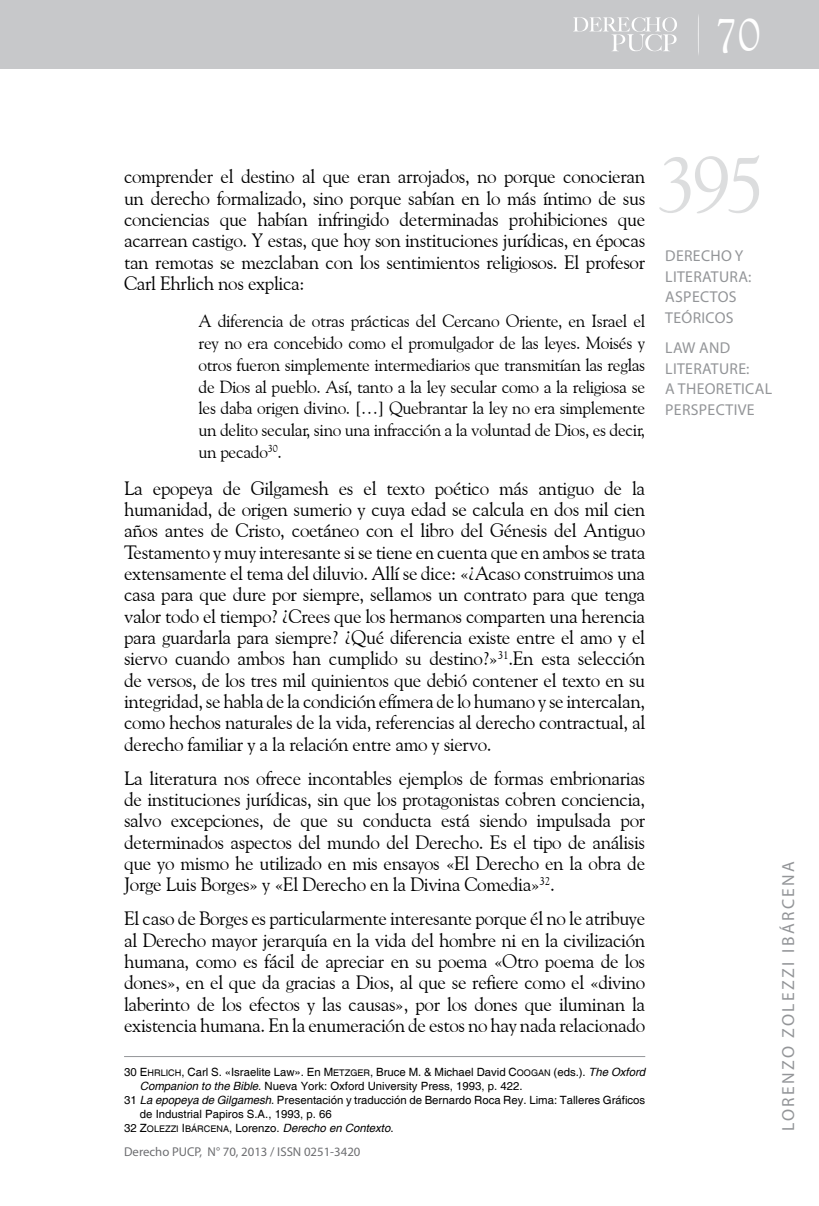
<style>
.page{position:relative;width:819px;height:1206px;background:#fff}
.page>*{position:absolute;margin:0;border:0;box-sizing:border-box;transform-origin:0 0}
.t1{font:78.75px "Goudy Old Style BT";color:#dcddde}
.t2{font:46.38px "Goudy Old Style BT";color:#fff}
.t3{font:19.25px/21.3px "Goudy Old Style BT";letter-spacing:-.02em;color:#000;text-align:justify}
.t4{font:17.5px/21.9px "Goudy Old Style BT";letter-spacing:-.02em;color:#000;text-align:justify}
.t5{font:17.5px "Myriad Pro";letter-spacing:.14em;color:#939598}
.t6{font:15.75px/20.7px "Myriad Pro";letter-spacing:.02em;color:#939598}
.t7{font:12.78px "Myriad Pro";color:#6d6e71}
.t8{font:11.38px "Helvetica";color:#000}
.t9{font:italic 11.38px "Helvetica";color:#000}
.s1{font-family:"Helvetica SC800"}
.s2{font-family:"Helvetica SC800";font-size:9.1px}
.s3{font-style:italic}
.s4{font-style:normal}
.s5{font-family:"Helvetica SC800";font-style:normal}
.s6{font-family:"Helvetica SC800";font-style:normal;font-size:9.1px}
</style>
<div class="page">
<div style="left:0;top:0;width:819px;height:69px;background:#c7c8ca"></div>
<svg style="left:573px;top:17px;width:104px;height:34px"></svg>
<hr style="left:124px;top:1056px;width:521px;height:1px;background:#939598">
<h2 class="t2" style="left:714px;top:6px;width:47px">70</h2>
<p class="t3" style="left:124px;top:166px;width:522px">comprender el destino al que eran arrojados, no porque conocieran un derecho formalizado, sino porque sabían en lo más íntimo de sus conciencias que habían infringido determinadas prohibiciones que acarrean castigo. Y estas, que hoy son instituciones jurídicas, en épocas tan remotas se mezclaban con los sentimientos religiosos. El profesor Carl Ehrlich nos explica:</p>
<p class="t4" style="left:198px;top:310px;width:448px">A diferencia de otras prácticas del Cercano Oriente, en Israel el rey no era concebido como el promulgador de las leyes. Moisés y otros fueron simplemente intermediarios que transmitían las reglas de Dios al pueblo. Así, tanto a la ley secular como a la religiosa se les daba origen divino. […] Quebrantar la ley no era simplemente un delito secular, sino una infracción a la voluntad de Dios, es decir, un pecado<sup>30</sup>.</p>
<p class="t3" style="left:124px;top:477px;width:522px">La epopeya de Gilgamesh es el texto poético más antiguo de la humanidad, de origen sumerio y cuya edad se calcula en dos mil cien años antes de Cristo, coetáneo con el libro del Génesis del Antiguo Testamento y muy interesante si se tiene en cuenta que en ambos se trata extensamente el tema del diluvio. Allí se dice: «¿Acaso construimos una casa para que dure por siempre, sellamos un contrato para que tenga valor todo el tiempo? ¿Crees que los hermanos comparten una herencia para guardarla para siempre? ¿Qué diferencia existe entre el amo y el siervo cuando ambos han cumplido su destino?»<sup>31</sup>.En esta selección de versos, de los tres mil quinientos que debió contener el texto en su integridad, se habla de la condición efímera de lo humano y se intercalan, como hechos naturales de la vida, referencias al derecho contractual, al derecho familiar y a la relación entre amo y siervo.</p>
<p class="t3" style="left:124px;top:767px;width:522px">La literatura nos ofrece incontables ejemplos de formas embrionarias de instituciones jurídicas, sin que los protagonistas cobren conciencia, salvo excepciones, de que su conducta está siendo impulsada por determinados aspectos del mundo del Derecho. Es el tipo de análisis que yo mismo he utilizado en mis ensayos «El Derecho en la obra de Jorge Luis Borges» y «El Derecho en la Divina Comedia»<sup>32</sup>.</p>
<p class="t3" style="left:124px;top:907px;width:522px">El caso de Borges es particularmente interesante porque él no le atribuye al Derecho mayor jerarquía en la vida del hombre ni en la civilización humana, como es fácil de apreciar en su poema «Otro poema de los dones», en el que da gracias a Dios, al que se refiere como el «divino laberinto de los efectos y las causas», por los dones que iluminan la existencia humana. En la enumeración de estos no hay nada relacionado</p>
<p class="t8" style="left:124px;top:1064px;width:522px">30 <span class="s1">E</span> <span class="s2">HRLICH</span>, Carl S. «Israelite Law». En <span class="s1">M</span> <span class="s2">ETZG ER</span>, Bruce M. &amp; Michael David <span class="s1">C</span><span class="s2">OOGAN</span> (eds.). <span class="s3">The Oxford</span></p>
<p class="t8" style="left:140px;top:1078px;width:384px"><span class="s3">Companion to the Bible</span>. Nueva York: Oxford University Press, 1993, p. 422.</p>
<p class="t8" style="left:124px;top:1092px;width:522px">31 <span class="s3">La epopeya de Gilgamesh</span>. Presentación y traducción de Bernardo Roca Rey. Lima: Talleres Gráficos</p>
<p class="t8" style="left:140px;top:1106px;width:193px">de Industrial Papiros S.A., 1993, p. 66</p>
<p class="t9" style="left:124px;top:1120px;width:271px"><span class="s4">32</span> <span class="s5">Z</span><span class="s6">OLEZZI</span> <span class="s5">I</span> <span class="s6">BÁRCENA</span><span class="s4">, Lorenzo.</span> Derecho en Contexto<span class="s4">.</span></p>
<p class="t7" style="left:124px;top:1144px;width:160px">DERECHO PUCP, N° 70, 2013 / ISSN</p>
<p class="t7" style="left:304px;top:1144px;width:58px">0251-3420</p>
<h1 class="t1" style="left:657px;top:136px;width:109px">395</h1>
<p class="t6" style="left:665px;top:245px;width:88px">DERECHO Y<br>LITERATURA:<br>ASPECTOS<br>TEÓRICOS</p>
<p class="t6" style="left:665px;top:337px;width:108px">LAW AND<br>LITERATURE:<br>A THEORETICAL<br>PERSPECTIVE</p>
<p class="t5" style="left:777px;top:1131px;width:272px;rotate:-90deg">LORENZO ZOLEZZI I BÁRCENA</p>
</div>
